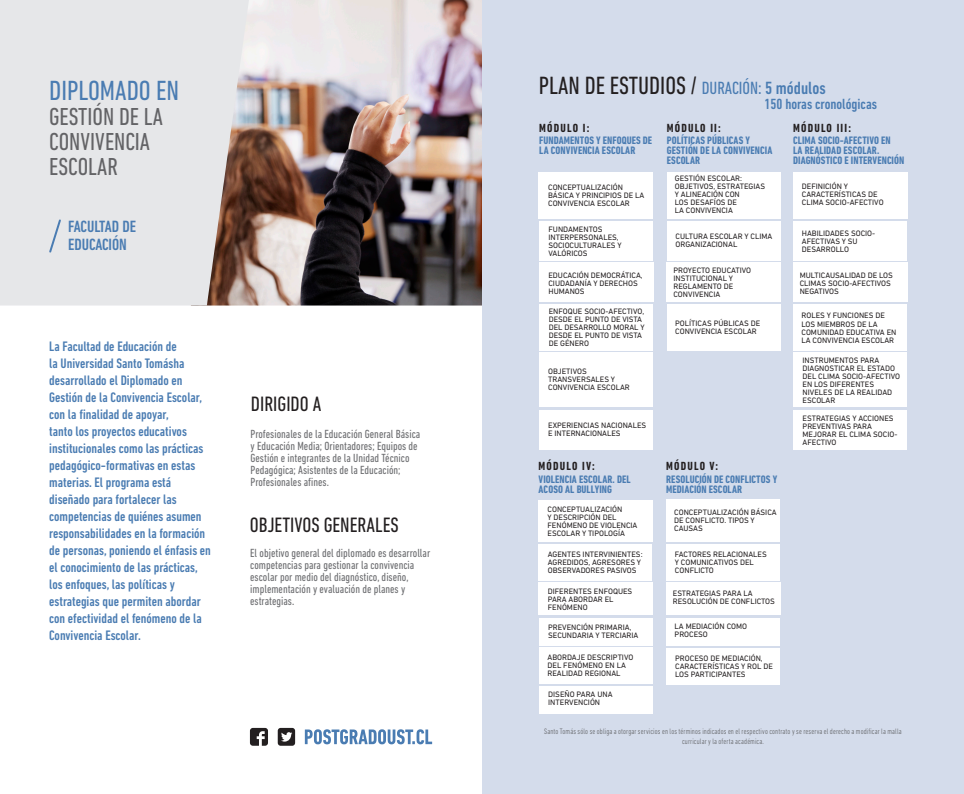
<style>
.page{position:relative;width:964px;height:794px;background:#fff}
.page>*{position:absolute;margin:0;border:0;box-sizing:border-box;transform-origin:0 0}
.t1{font:condensed 28.2px "DIN Next LT Pro";color:#4a7cb2}
.t2{font:condensed 25.4px "DIN Next LT Pro";color:#231f20}
.t3{font:condensed 25px/25px "DIN Next LT Pro";color:#636366}
.t4{font:condensed 21.2px "DIN Next LT Pro";color:#231f20}
.t5{font:500 condensed 16.6px/17.7px "DIN Next LT Pro";color:#4a7cb2}
.t6{font:500 condensed 15px "DIN Next LT Pro";color:#4a7cb2}
.t7{font:500 condensed 14px/17px "DIN Next LT Pro";color:#4a7cb2}
.t8{font:condensed 12px/12px "DIN Next LT Pro";color:#6c6d70}
.t9{font:700 condensed 12px "DIN Next LT Pro";letter-spacing:.1em;color:#231f20}
.t10{font:700 condensed 11px/10px "DIN Next LT Pro";letter-spacing:.01em;color:#4a7cb2}
.t11{font:8px/8px "DIN Next LT Pro";color:#231f20}
.t12{font:300 condensed 8px/9.6px "DIN Next LT Pro";letter-spacing:.02em;color:#57585a;text-align:center}
.s1{font-size:18px;color:#4a7cb2}
.s2{font-weight:500;font-size:18px;color:#4a7cb2}
</style>
<div class="page">
<img style="left:249px;top:0;width:233px;height:305px">
<div style="left:482px;top:0;width:482px;height:794px;background:#d4dceb"></div>
<svg style="left:278px;top:728px;width:17px;height:17px"></svg>
<svg style="left:250px;top:728px;width:18px;height:17px"></svg>
<svg style="left:305px;top:729px;width:127px;height:15px"></svg>
<svg style="left:0;top:0;width:249px;height:305px;background:#dddcdc"></svg>
<svg style="left:48px;top:218px;width:14px;height:36px"></svg>
<div style="left:539px;top:172px;width:114px;height:47px;background:#fff"></div>
<div style="left:667px;top:172px;width:113px;height:47px;background:#fff"></div>
<div style="left:793px;top:172px;width:114px;height:47px;background:#fff"></div>
<div style="left:539px;top:221px;width:114px;height:39px;background:#fff"></div>
<div style="left:539px;top:262px;width:114px;height:40px;background:#fff"></div>
<div style="left:539px;top:304px;width:114px;height:47px;background:#fff"></div>
<div style="left:539px;top:352px;width:114px;height:55px;background:#fff"></div>
<div style="left:539px;top:410px;width:113px;height:40px;background:#fff"></div>
<div style="left:667px;top:221px;width:114px;height:39px;background:#fff"></div>
<div style="left:667px;top:262px;width:114px;height:40px;background:#fff"></div>
<div style="left:667px;top:304px;width:114px;height:47px;background:#fff"></div>
<div style="left:793px;top:221px;width:114px;height:39px;background:#fff"></div>
<div style="left:793px;top:262px;width:114px;height:40px;background:#fff"></div>
<div style="left:793px;top:304px;width:114px;height:47px;background:#fff"></div>
<div style="left:793px;top:353px;width:114px;height:54px;background:#fff"></div>
<div style="left:793px;top:410px;width:114px;height:40px;background:#fff"></div>
<div style="left:538px;top:499px;width:114px;height:42px;background:#fff"></div>
<div style="left:666px;top:499px;width:114px;height:42px;background:#fff"></div>
<div style="left:538px;top:544px;width:114px;height:36px;background:#fff"></div>
<div style="left:538px;top:582px;width:114px;height:33px;background:#fff"></div>
<div style="left:539px;top:618px;width:113px;height:27px;background:#fff"></div>
<div style="left:539px;top:647px;width:113px;height:36px;background:#fff"></div>
<div style="left:539px;top:686px;width:114px;height:27px;background:#fff"></div>
<div style="left:666px;top:544px;width:114px;height:36px;background:#fff"></div>
<div style="left:666px;top:582px;width:114px;height:33px;background:#fff"></div>
<div style="left:666px;top:618px;width:114px;height:27px;background:#fff"></div>
<div style="left:666px;top:648px;width:114px;height:36px;background:#fff"></div>
<p class="t1" style="left:49px;top:74px;width:132px">DIPLOMADO EN</p>
<p class="t3" style="left:49px;top:103px;width:115px">GESTIÓN DE LA<br>CONVIVENCIA</p>
<p class="t3" style="left:49px;top:153px;width:70px">ESCOLAR</p>
<p class="t5" style="left:68px;top:218px;width:69px">FACULTAD DE<br>EDUCACIÓN</p>
<p class="t7" style="left:49px;top:338px;width:163px">La Facultad de Educación de<br>la Universidad Santo Tomásha desarrollado el Diplomado en<br>Gestión de la Convivencia Escolar, con la finalidad de apoyar,<br>tanto los proyectos educativos institucionales como las prácticas pedagógico-formativas en estas materias. El programa está diseñado para fortalecer las competencias de quiénes asumen responsabilidades en la formación de personas, poniendo el énfasis en el conocimiento de las prácticas, los enfoques, las políticas y estrategias que permiten abordar con efectividad el fenómeno de la<br>Convivencia Escolar.</p>
<p class="t4" style="left:251px;top:392px;width:72px">DIRIGIDO A</p>
<p class="t8" style="left:251px;top:427px;width:171px">Profesionales de la Educación General Básica y Educación Media; Orientadores; Equipos de Gestión e integrantes de la Unidad Técnico Pedagógica; Asistentes de la Educación; Profesionales afines.</p>
<p class="t4" style="left:250px;top:513px;width:150px">OBJETIVOS GENERALES</p>
<p class="t8" style="left:250px;top:546px;width:182px">El objetivo general del diplomado es desarrollar competencias para gestionar la convivencia escolar por medio del diagnóstico, diseño, implementación y evaluación de planes y estrategias.</p>
<p class="t2" style="left:539px;top:71px;width:288px">PLAN DE ESTUDIOS / <span class="s1">DURACIÓN:</span> <span class="s2">5 módulos</span></p>
<p class="t6" style="left:764px;top:95px;width:114px">150 horas cronológicas</p>
<p class="t9" style="left:539px;top:121px;width:52px">MÓDULO I:</p>
<p class="t10" style="left:539px;top:136px;width:114px">FUNDAMENTOS Y ENFOQUES DE<br>LA CONVIVENCIA ESCOLAR</p>
<p class="t9" style="left:667px;top:121px;width:55px">MÓDULO II:</p>
<p class="t10" style="left:667px;top:136px;width:107px">POLÍTICAS PÚBLICAS Y<br>GESTIÓN DE LA CONVIVENCIA<br>ESCOLAR</p>
<p class="t9" style="left:793px;top:121px;width:59px">MÓDULO III:</p>
<p class="t10" style="left:793px;top:136px;width:113px">CLIMA SOCIO-AFECTIVO EN<br>LA REALIDAD ESCOLAR.<br>DIAGNÓSTICO E INTERVENCIÓN</p>
<p class="t11" style="left:548px;top:183px;width:98px">CONCEPTUALIZACIÓN<br>BÁSICA Y PRINCIPIOS DE LA<br>CONVIVENCIA ESCOLAR</p>
<p class="t11" style="left:675px;top:175px;width:92px">GESTIÓN ESCOLAR:<br>OBJETIVOS, ESTRATEGIAS<br>Y ALINEACIÓN CON<br>LOS DESAFÍOS DE<br>LA CONVIVENCIA</p>
<p class="t11" style="left:548px;top:225px;width:75px">FUNDAMENTOS<br>INTERPERSONALES,<br>SOCIOCULTURALES Y<br>VALÓRICOS</p>
<p class="t11" style="left:548px;top:271px;width:96px">EDUCACIÓN DEMOCRÁTICA,<br>CIUDADANÍA Y DERECHOS<br>HUMANOS</p>
<p class="t11" style="left:549px;top:308px;width:97px">ENFOQUE SOCIO-AFECTIVO,<br>DESDE EL PUNTO DE VISTA<br>DEL DESARROLLO MORAL Y<br>DESDE EL PUNTO DE VISTA<br>DE GÉNERO</p>
<p class="t11" style="left:548px;top:367px;width:83px">OBJETIVOS<br>TRANSVERSALES Y<br>CONVIVENCIA ESCOLAR</p>
<p class="t11" style="left:548px;top:421px;width:100px">EXPERIENCIAS NACIONALES<br>E INTERNACIONALES</p>
<p class="t11" style="left:675px;top:232px;width:98px">CULTURA ESCOLAR Y CLIMA<br>ORGANIZACIONAL</p>
<p class="t11" style="left:673px;top:266px;width:79px">PROYECTO EDUCATIVO<br>INSTITUCIONAL Y<br>REGLAMENTO DE<br>CONVIVENCIA</p>
<p class="t11" style="left:675px;top:319px;width:86px">POLÍTICAS PÚBLICAS DE<br>CONVIVENCIA ESCOLAR</p>
<p class="t9" style="left:539px;top:459px;width:58px">MÓDULO IV:</p>
<p class="t10" style="left:539px;top:474px;width:93px">VIOLENCIA ESCOLAR. DEL<br>ACOSO AL BULLYING</p>
<p class="t9" style="left:666px;top:459px;width:54px">MÓDULO V:</p>
<p class="t10" style="left:666px;top:474px;width:113px">RESOLUCIÓN DE CONFLICTOS Y<br>MEDIACIÓN ESCOLAR</p>
<p class="t11" style="left:547px;top:505px;width:91px">CONCEPTUALIZACIÓN<br>Y DESCRIPCIÓN DEL<br>FENÓMENO DE VIOLENCIA<br>ESCOLAR Y TIPOLOGÍA</p>
<p class="t11" style="left:674px;top:508px;width:104px">CONCEPTUALIZACIÓN BÁSICA<br>DE CONFLICTO. TIPOS Y<br>CAUSAS</p>
<p class="t11" style="left:548px;top:549px;width:96px">AGENTES INTERVINIENTES:<br>AGREDIDOS, AGRESORES Y<br>OBSERVADORES PASIVOS</p>
<p class="t11" style="left:548px;top:587px;width:86px">DIFERENTES ENFOQUES<br>PARA ABORDAR EL<br>FENÓMENO</p>
<p class="t11" style="left:548px;top:622px;width:92px">PREVENCIÓN PRIMARIA,<br>SECUNDARIA Y TERCIARIA</p>
<p class="t11" style="left:547px;top:653px;width:87px">ABORDAJE DESCRIPTIVO<br>DEL FENÓMENO EN LA<br>REALIDAD REGIONAL</p>
<p class="t11" style="left:548px;top:690px;width:66px">DISEÑO PARA UNA<br>INTERVENCIÓN</p>
<p class="t11" style="left:675px;top:550px;width:93px">FACTORES RELACIONALES<br>Y COMUNICATIVOS DEL<br>CONFLICTO</p>
<p class="t11" style="left:673px;top:589px;width:104px">ESTRATEGIAS PARA LA<br>RESOLUCIÓN DE CONFLICTOS</p>
<p class="t11" style="left:674px;top:622px;width:74px">LA MEDIACIÓN COMO<br>PROCESO</p>
<p class="t11" style="left:675px;top:654px;width:99px">PROCESO DE MEDIACIÓN,<br>CARACTERÍSTICAS Y ROL DE<br>LOS PARTICIPANTES</p>
<p class="t11" style="left:802px;top:182px;width:83px">DEFINICIÓN Y<br>CARACTERÍSTICAS DE<br>CLIMA SOCIO-AFECTIVO</p>
<p class="t11" style="left:802px;top:230px;width:75px">HABILIDADES SOCIO-<br>AFECTIVAS Y SU<br>DESARROLLO</p>
<p class="t11" style="left:800px;top:271px;width:95px">MULTICAUSALIDAD DE LOS<br>CLIMAS SOCIO-AFECTIVOS<br>NEGATIVOS</p>
<p class="t11" style="left:801px;top:312px;width:96px">ROLES Y FUNCIONES DE<br>LOS MIEMBROS DE LA<br>COMUNIDAD EDUCATIVA EN<br>LA CONVIVENCIA ESCOLAR</p>
<p class="t11" style="left:802px;top:356px;width:99px">INSTRUMENTOS PARA<br>DIAGNOSTICAR EL ESTADO<br>DEL CLIMA SOCIO-AFECTIVO<br>EN LOS DIFERENTES<br>NIVELES DE LA REALIDAD<br>ESCOLAR</p>
<p class="t11" style="left:802px;top:414px;width:96px">ESTRATEGIAS Y ACCIONES<br>PREVENTIVAS PARA<br>MEJORAR EL CLIMA SOCIO-<br>AFECTIVO</p>
<p class="t12" style="left:544px;top:726px;width:359px">Santo Tomás sólo se obliga a otorgar servicios en los términos indicados en el respectivo contrato y se reserva el derecho a modificar la malla curricular y la oferta académica.</p>
</div>
